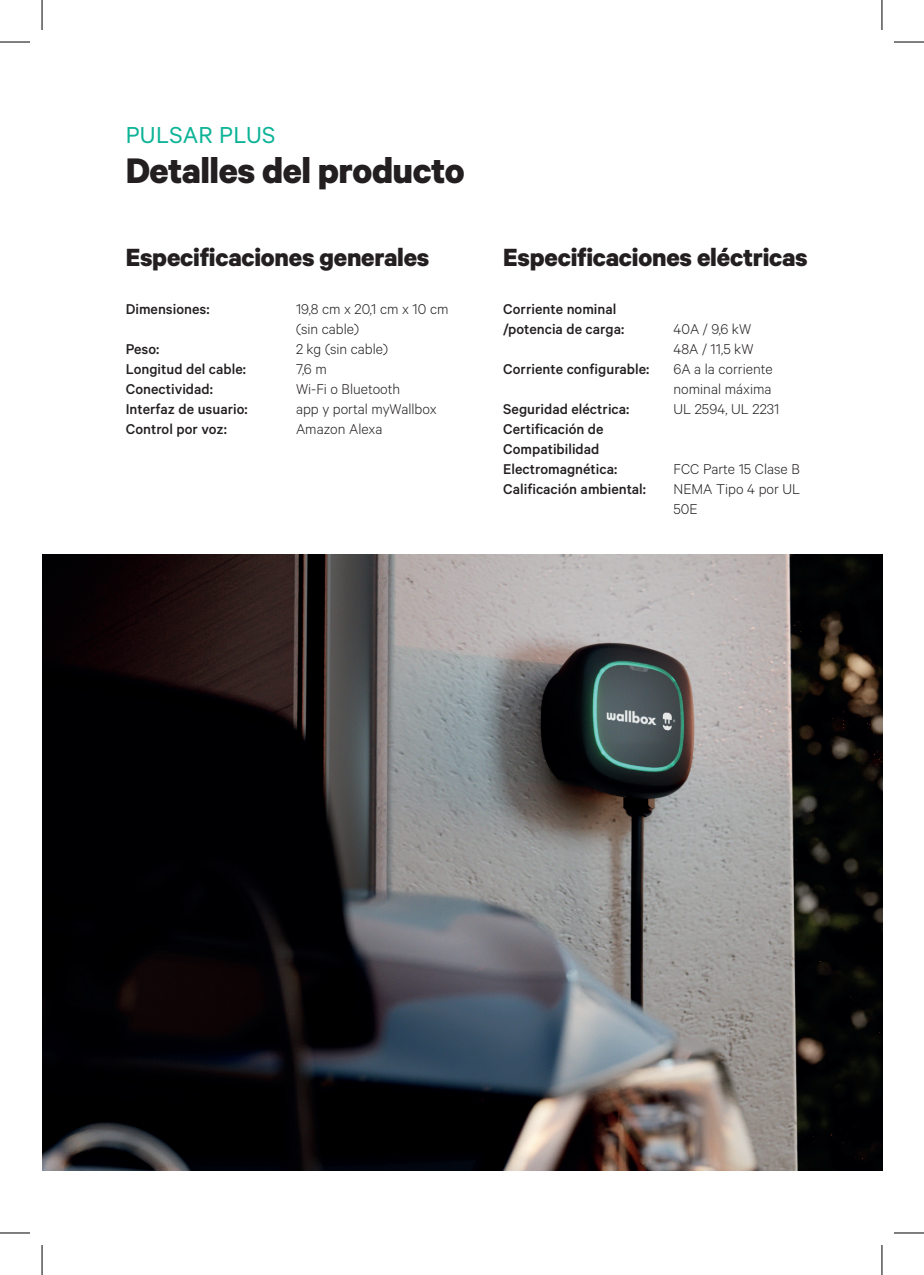
<style>
.page{position:relative;width:924px;height:1275px;background:#fff}
.page>*{position:absolute;margin:0;border:0;box-sizing:border-box;transform-origin:0 0}
.t1{font:700 40px "Calibre";letter-spacing:-.015em;color:#231f20}
.t2{font:700 28px "Calibre";letter-spacing:-.01em;color:#231f20}
.t3{font:26px "Calibre";letter-spacing:.01em;color:#0db397}
.t4{font:500 16px/20px "Calibre";color:#231f20}
.t5{font:300 16px/20px "Calibre";color:#231f20}
</style>
<div class="page">
<img style="left:42px;top:554px;width:839px;height:616px">
<hr style="left:0;top:42px;width:30px;height:1px;background:#000">
<hr style="left:893px;top:42px;width:30px;height:1px;background:#000">
<hr style="left:0;top:1232px;width:30px;height:1px;background:#000">
<hr style="left:893px;top:1232px;width:30px;height:1px;background:#000">
<hr style="left:42px;top:0;width:1px;height:30px;background:#000">
<hr style="left:42px;top:1245px;width:1px;height:30px;background:#000">
<hr style="left:881px;top:0;width:1px;height:30px;background:#000">
<hr style="left:881px;top:1245px;width:1px;height:30px;background:#000">
<h3 class="t3" style="left:126px;top:120px;width:151px">PULSAR PLUS</h3>
<h1 class="t1" style="left:126px;top:146px;width:340px">Detalles del producto</h1>
<h2 class="t2" style="left:126px;top:240px;width:305px">Especificaciones generales</h2>
<p class="t4" style="left:126px;top:299px;width:85px">Dimensiones:</p>
<p class="t5" style="left:296px;top:299px;width:154px">19,8 cm x 20,1 cm x 10 cm (sin cable)</p>
<p class="t4" style="left:126px;top:339px;width:35px">Peso:</p>
<p class="t5" style="left:296px;top:339px;width:94px">2 kg (sin cable)</p>
<p class="t4" style="left:126px;top:359px;width:122px">Longitud del cable:</p>
<p class="t5" style="left:296px;top:359px;width:32px">7,6 m</p>
<p class="t4" style="left:126px;top:379px;width:89px">Conectividad:</p>
<p class="t5" style="left:296px;top:379px;width:106px">Wi-Fi o Bluetooth</p>
<p class="t4" style="left:126px;top:399px;width:123px">Interfaz de usuario:</p>
<p class="t5" style="left:296px;top:399px;width:142px">app y portal myWallbox</p>
<p class="t4" style="left:126px;top:419px;width:103px">Control por voz:</p>
<p class="t5" style="left:296px;top:419px;width:88px">Amazon Alexa</p>
<h2 class="t2" style="left:503px;top:240px;width:306px">Especificaciones eléctricas</h2>
<p class="t4" style="left:503px;top:299px;width:122px">Corriente nominal /potencia de carga:</p>
<p class="t5" style="left:673px;top:319px;width:81px">40A / 9,6 kW<br>48A / 11,5 kW</p>
<p class="t4" style="left:503px;top:359px;width:147px">Corriente configurable:</p>
<p class="t5" style="left:673px;top:359px;width:101px">6A a la corriente nominal máxima</p>
<p class="t4" style="left:503px;top:399px;width:128px">Seguridad eléctrica:</p>
<p class="t5" style="left:673px;top:399px;width:107px">UL 2594, UL 2231</p>
<p class="t4" style="left:503px;top:419px;width:115px">Certificación de<br>Compatibilidad<br>Electromagnética:</p>
<p class="t5" style="left:673px;top:459px;width:128px">FCC Parte 15 Clase B</p>
<p class="t4" style="left:503px;top:479px;width:144px">Calificación ambiental:</p>
<p class="t5" style="left:673px;top:479px;width:128px">NEMA Tipo 4 por UL<br>50E</p>
</div>
